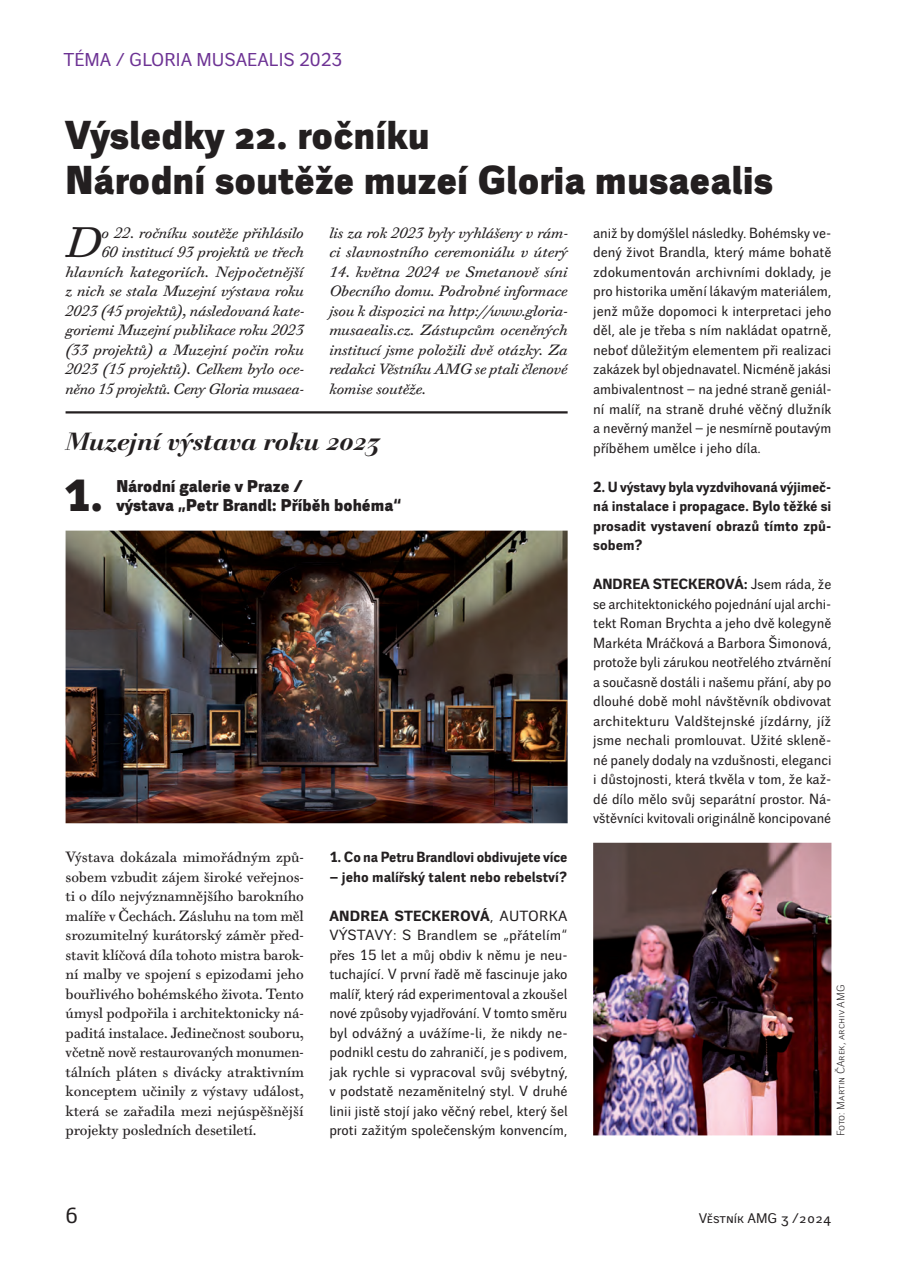
<style>
.page{position:relative;width:897px;height:1267px;background:#fff}
.page>*{position:absolute;margin:0;border:0;box-sizing:border-box;transform-origin:0 0}
.t1{font:900 43.5px "Walbaum Grotesk";color:#231f20}
.t2{font:italic 40.95px "Walbaum 10 Pro";color:#231f20}
.t3{font:900 39px/45px "Walbaum Grotesk";color:#231f20}
.t4{font:italic 700 24px "Walbaum 120 Medium Pro";color:#231f20}
.t5{font:21px "Walbaum Grotesk Text";color:#231f20}
.t6{font:18px "Walbaum Grotesk Text";color:#6d3294}
.t7{font:900 16.5px/19.5px "Walbaum Grotesk";color:#231f20}
.t8{font:14.25px/19.5px "Walbaum Grotesk Text";color:#231f20;text-align:justify}
.t9{font:italic 14.25px/19.5px "Walbaum 10 Pro";color:#231f20;text-align:right}
.t10{font:14.25px/19.5px "Walbaum 10 Pro";letter-spacing:-.01em;color:#231f20;text-align:justify}
.t11{font:700 14.25px/19.5px "Walbaum Grotesk Text";color:#231f20;text-align:justify}
.t12{font:13.5px "Walbaum Grotesk Text";color:#231f20}
.t13{font:10.5px "Walbaum Grotesk";color:#231f20}
.s1{font-weight:700}
</style>
<div class="page">
<img style="left:66px;top:530px;width:501px;height:293px">
<hr style="left:66px;top:411px;width:501px;height:2px;background:#231f20">
<img style="left:593px;top:842px;width:238px;height:293px">
<p class="t6" style="left:63px;top:50px;width:280px">téma / Gloria m usaealis 2023</p>
<h3 class="t3" style="left:66px;top:114px;width:709px">Výsledky 22. ročníku<br>Národní soutěže muzeí Gloria musaealis</h3>
<h2 class="t2" style="left:65px;top:215px;width:38px">D</h2>
<p class="t9" style="left:66px;top:223px;width:240px">o 22. ročníku soutěže přihlásilo<br>60 institucí 93 projektů ve třech hlavních kategoriích. Nejpočetnější z nich se stala Muzejní výstava roku 2023 (45 projektů), následovaná kate&shy;goriemi Muzejní publikace roku 2023 (33 projektů) a Muzejní počin roku 2023 (15 projektů). Celkem bylo oce&shy;něno 15 projektů. Ceny Gloria musaea-</p>
<p class="t9" style="left:329px;top:223px;width:240px;text-align:left">lis za rok 2023 byly vyhlášeny v rám&shy;ci slavnostního ceremoniálu v úterý</p>
<p class="t8" style="left:593px;top:224px;width:240px">aniž by domýšlel následky. Bohémsky ve&shy;dený život Brandla, který máme bohatě zdokumentován archivními doklady, je pro historika umění lákavým materiálem, jenž může dopomoci k interpretaci jeho děl, ale je třeba s ním nakládat opatrně, neboť důležitým elementem při realizaci zakázek byl objednavatel. N icméně jakási ambivalentnost – na jedné straně geniál&shy;ní malíř, na straně druhé věčný dlužník a nevěrný manžel – je nesmírně poutavým příběhem umělce i jeho díla.</p>
<p class="t11" style="left:593px;top:477px;width:240px">2. U výstavy byla vyzdvihovaná výjimeč&shy;ná instalace i propagace. Bylo těžké si prosadit vystavení obrazů tímto způ&shy;sobem?</p>
<p class="t11" style="left:593px;top:575px;width:130px">AN DREA STECKEROVÁ</p>
<p class="t9" style="left:329px;top:262px;width:240px;text-align:justify">14. května 2024 ve Smetanově síni Obecního domu. Podrobné informace jsou k dispozici na http://www.gloria&shy;musaealis.cz. Zástupcům oceněných institucí jsme položili dvě otázky. Za redakci Věstníku AMG se ptali členové komise soutěže.</p>
<h3 class="t4" style="left:66px;top:427px;width:316px">Muzejní výstava roku 2023</h3>
<h1 class="t1" style="left:64px;top:470px;width:41px">1.</h1>
<p class="t7" style="left:116px;top:476px;width:287px">Národní galerie v Praze /<br>výstava „Petr Brandl: Příběh bohéma“</p>
<p class="t8" style="left:593px;top:575px;width:240px;text-indent:151px"><span class="s1">:</span> Jsem ráda, že se architektonického pojednání ujal archi&shy;tekt Roman Brychta a jeho dvě kolegyně Markéta Mráčková a Barbora Šimonová, protože byli zárukou neotřelého ztvárnění a současně dostáli i našemu přání, aby po dlouhé době mohl návštěvník obdivovat architekturu Valdštejnské jízdárny, jíž jsme nechali promlouvat. Užité skleně&shy;né panely dodaly na vzdušnosti, eleganci i důstojnosti, která tkvěla v tom, že kaž&shy;dé dílo mělo svůj separátní prostor. N á&shy;vštěvníci kvitovali originálně koncipované</p>
<p class="t10" style="left:66px;top:847px;width:240px">Výstava dokázala mimořádným způ&shy;sobem vzbudit zájem široké veřejnos&shy;ti o dílo nejvýznamnějšího barokního malíře v Čechách. Zásluhu na tom měl srozumitelný kurátorský záměr před&shy;stavit klíčová díla tohoto mistra barok&shy;ní malby ve spojení s epizodami jeho bouřlivého bohémského života. Tento úmysl podpořila i architektonicky ná&shy;paditá instalace. Jedinečnost souboru, včetně nově restaurovaných monumen&shy;tálních pláten s divácky atraktivním konceptem učinily z výstavy událost, která se zařadila mezi nejúspěšnější projekty posledních desetiletí.</p>
<p class="t11" style="left:329px;top:848px;width:240px">1. Co na Petru Brandlovi obdivujete více</p>
<p class="t11" style="left:329px;top:867px;width:239px">– jeho malířský talent nebo rebelství?</p>
<p class="t11" style="left:329px;top:906px;width:139px">AN DREA STECKEROVÁ</p>
<p class="t8" style="left:490px;top:906px;width:24px">, AUTORK</p>
<p class="t8" style="left:329px;top:906px;width:240px;text-indent:229px">A VÝSTAVY: S Brandlem se „přátelím“ přes 15 let a můj obdiv k němu je neu&shy;tuchající. V první řadě mě fascinuje jako malíř, který rád experimentoval a zkoušel nové způsoby vyjadřování. V tomto směru byl odvážný a uvážíme-li, že nikdy ne&shy;podnikl cestu do zahraničí, je s podivem, jak rychle si vypracoval svůj svébytný, v podstatě nezaměnitelný styl. V druhé linii jistě stojí jako věčný rebel, který šel proti zažitým společenským konvencím,</p>
<p class="t13" style="left:834px;top:1136px;width:153px;rotate:-90deg">Foto: Martin ČArek, archiv AM G</p>
<h3 class="t5" style="left:66px;top:1203px;width:14px">6</h3>
<p class="t12" style="left:698px;top:1210px;width:134px">Věstník AMG 3 /2024</p>
</div>
